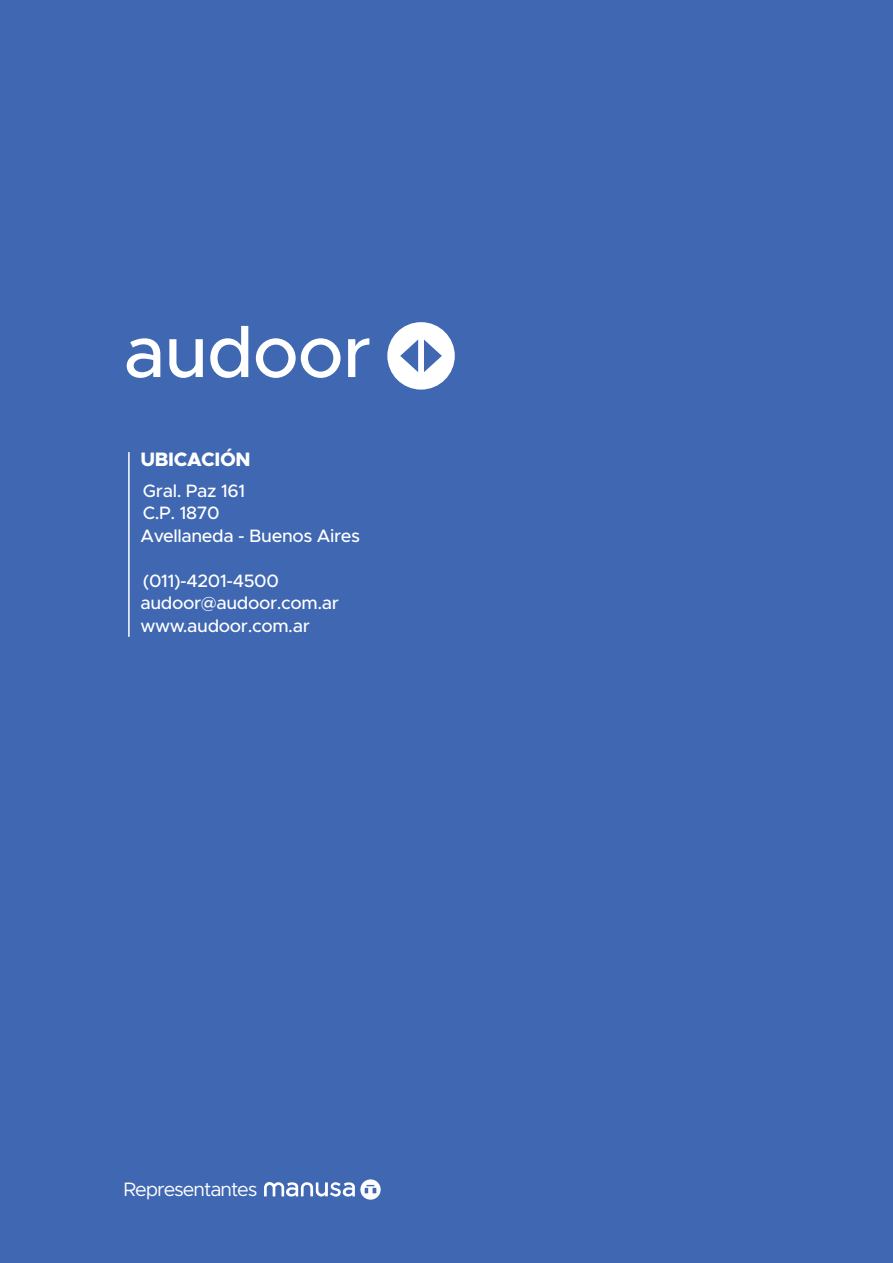
<style>
.page{position:relative;width:893px;height:1263px;background:#3f67b2}
.page>*{position:absolute;margin:0;border:0;box-sizing:border-box;transform-origin:0 0}
.t1{font:500 73.2px "Metropolis";letter-spacing:-.02em;color:#fff}
.t2{font:19.5px "Metropolis";letter-spacing:-.05em;color:#fff}
.t3{font:800 19.5px "Metropolis";letter-spacing:-.02em;color:#fff}
.t4{font:500 18px "Metropolis";letter-spacing:-.02em;color:#fff}
</style>
<div class="page">
<div style="left:387px;top:322px;width:68px;height:68px;background:#fff;border-radius:50%"></div>
<svg style="left:400px;top:340px;width:18px;height:32px"></svg>
<svg style="left:424px;top:340px;width:18px;height:32px"></svg>
<hr style="left:128px;top:452px;width:2px;height:185px;background:#fff">
<svg style="left:264px;top:1179px;width:117px;height:21px"></svg>
<h1 class="t1" style="left:123px;top:319px;width:249px">audoor</h1>
<p class="t3" style="left:140px;top:448px;width:112px">UBICACIÓN</p>
<p class="t4" style="left:143px;top:483px;width:104px">Gral. Paz 161</p>
<p class="t4" style="left:143px;top:505px;width:78px">C.P. 1870</p>
<p class="t4" style="left:140px;top:527px;width:221px">Avellaneda - Buenos Aires</p>
<p class="t4" style="left:143px;top:572px;width:137px">(011)-4201-4500</p>
<p class="t4" style="left:140px;top:594px;width:200px">audoor@audoor.com.ar</p>
<p class="t4" style="left:140px;top:617px;width:171px">www.audoor.com.ar</p>
<p class="t2" style="left:123px;top:1181px;width:136px">Representantes</p>
</div>
